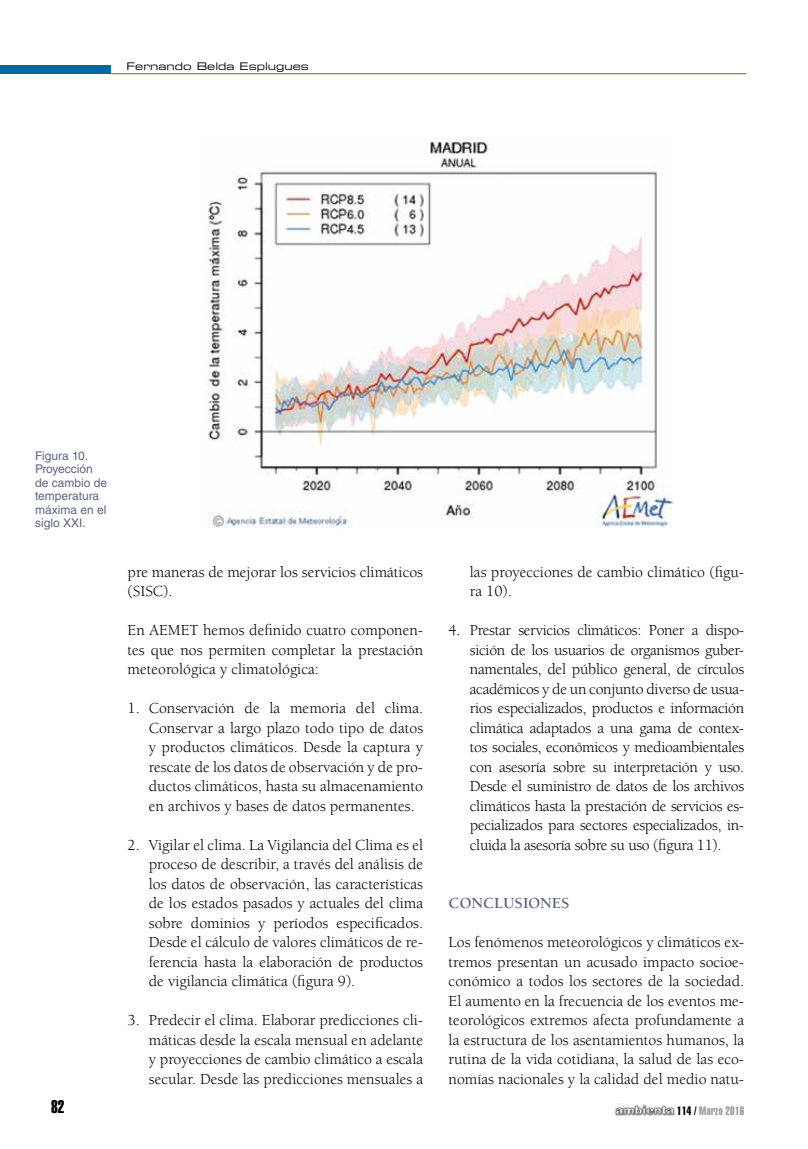
<style>
.page{position:relative;width:808px;height:1149px;background:#fff}
.page>*{position:absolute;margin:0;border:0;box-sizing:border-box;transform-origin:0 0}
.t1{font:18px "Helvetica LT Std Extra Comp";color:#000}
.t2{font:15.75px/19.5px "Berkeley Std";color:#000;text-align:justify}
.t3{font:700 15.75px "Berkeley Std";color:#5f6581}
.t4{font:12px/13.5px "Helvetica LT Std";color:#5f6581}
.t5{font:12px "Helvetica LT Std Extra Comp";letter-spacing:.025em;color:#9c9e9f}
.t6{font:10.5px "Eurostile LT Std Ex 2";color:#000}
.s1{color:#000}
</style>
<div class="page">
<div style="left:0;top:65px;width:111px;height:9px;background:#00689e"></div>
<hr style="left:111px;top:73px;width:635px;height:1px;background:#5f6d27">
<img style="left:614px;top:1103px;width:61px;height:13px">
<img style="left:207px;top:138px;width:466px;height:390px">
<p class="t6" style="left:126px;top:59px;width:184px">Fernando Belda Esplugues</p>
<p class="t4" style="left:35px;top:448px;width:74px">Figura 10.<br>Proyección de cambio de temperatura máxima en el siglo XXI.</p>
<p class="t2" style="left:128px;top:562px;width:297px">pre maneras de mejorar los servicios climáticos (SISC).</p>
<p class="t2" style="left:128px;top:620px;width:297px">En AEMET hemos definido cuatro componen&shy;tes que nos permiten completar la prestación meteorológica y climatológica:</p>
<p class="t2" style="left:149px;top:698px;width:276px;text-indent:-21px">1. Conservación de la memoria del clima.<br>Conservar a largo plazo todo tipo de datos y productos climáticos. Desde la captura y rescate de los datos de observación y de pro&shy;ductos climáticos, hasta su almacenamiento en archivos y bases de datos permanentes.</p>
<p class="t2" style="left:149px;top:835px;width:276px;text-indent:-21px">2. Vigilar el clima. La Vigilancia del Clima es el proceso de describir, a través del análisis de los datos de observación, las características de los estados pasados y actuales del clima sobre dominios y períodos especificados.<br>Desde el cálculo de valores climáticos de re&shy;ferencia hasta la elaboración de productos de vigilancia climática (figura 9).</p>
<p class="t2" style="left:149px;top:1010px;width:276px;text-indent:-21px">3. Predecir el clima. Elaborar predicciones cli&shy;máticas desde la escala mensual en adelante y proyecciones de cambio climático a escala secular. Desde las predicciones mensuales a</p>
<p class="t2" style="left:470px;top:562px;width:276px">las proyecciones de cambio climático (figu&shy;ra 10).</p>
<p class="t2" style="left:470px;top:620px;width:276px;text-indent:-21px">4. Prestar servicios climáticos: Poner a dispo&shy;sición de los usuarios de organismos guber&shy;namentales, del público general, de círculos académicos y de un conjunto diverso de usua&shy;rios especializados, productos e información climática adaptados a una gama de contex&shy;tos sociales, económicos y medioambientales con asesoría sobre su interpretación y uso.<br>Desde el suministro de datos de los archivos climáticos hasta la prestación de servicios es&shy;pecializados para sectores especializados, in&shy;cluida la asesoría sobre su uso (figura 11).</p>
<p class="t3" style="left:449px;top:894px;width:22px">CONCLUSIONES</p>
<p class="t2" style="left:449px;top:932px;width:297px">Los fenómenos meteorológicos y climáticos ex&shy;tremos presentan un acusado impacto socioe&shy;conómico a todos los sectores de la sociedad.<br>El aumento en la frecuencia de los eventos me&shy;teorológicos extremos afecta profundamente a la estructura de los asentamientos humanos, la rutina de la vida cotidiana, la salud de las eco&shy;nomías nacionales y la calidad del medio natu-</p>
<p class="t1" style="left:51px;top:1095px;width:15px">82</p>
<p class="t5" style="left:677px;top:1103px;width:68px"><span class="s1">114 /</span> Marzo 2016</p>
</div>
